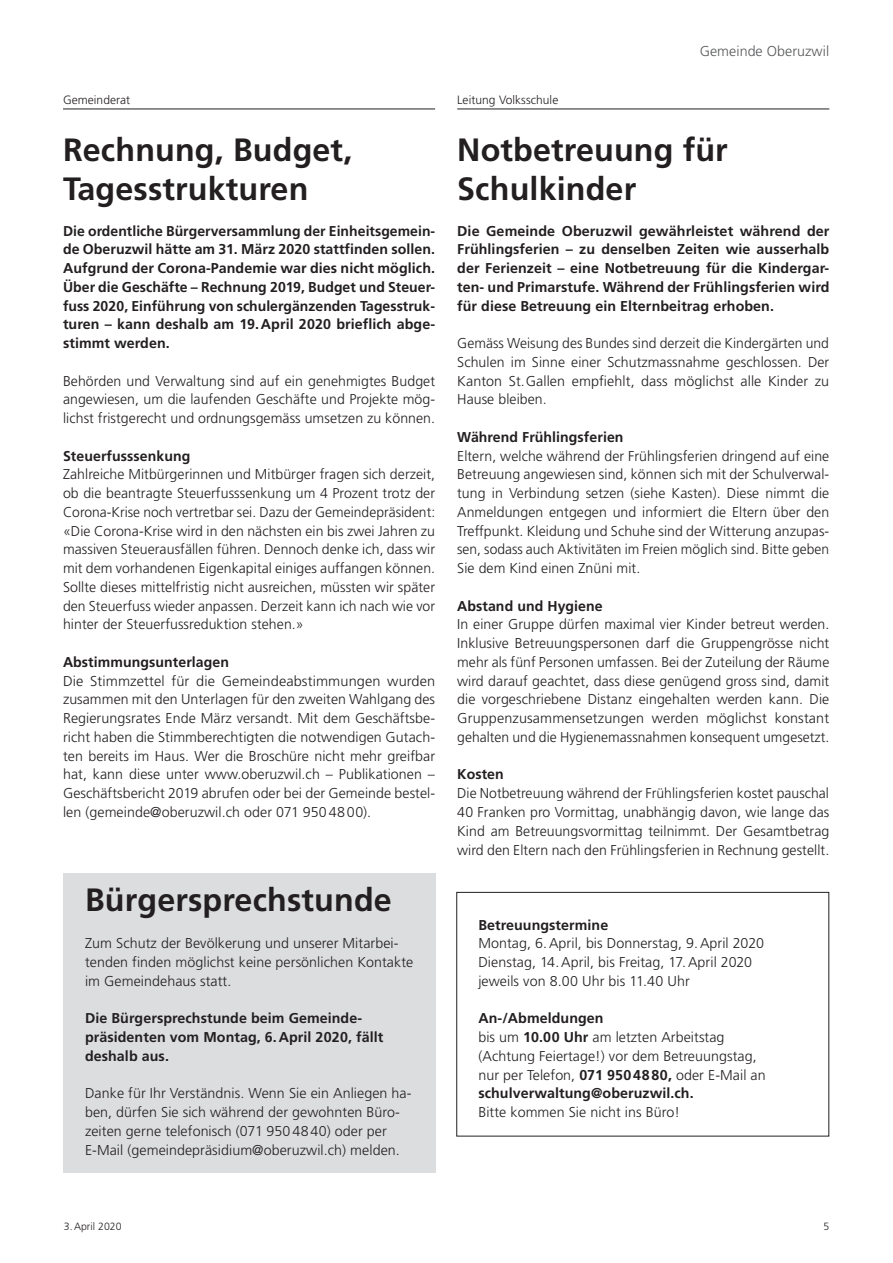
<style>
.page{position:relative;width:893px;height:1263px;background:#fff}
.page>*{position:absolute;margin:0;border:0;box-sizing:border-box;transform-origin:0 0}
.t1{font:700 32.25px/39px "Frutiger LT Std";letter-spacing:.005em;color:#231f20}
.t2{font:300 14.25px/18.8px "Frutiger LT Std";letter-spacing:.005em;color:#231f20;text-align:justify}
.t3{font:700 14.25px/18.8px "Frutiger LT Std";letter-spacing:.005em;color:#231f20;text-align:justify}
.t4{font:300 14.25px "Frutiger LT Std";letter-spacing:.005em;color:#57585a}
.t5{font:300 12px "Frutiger LT Std";letter-spacing:.005em;color:#231f20}
.t6{font:300 10.5px "Frutiger LT Std";letter-spacing:.005em;color:#231f20}
.s1{font-weight:700}
</style>
<div class="page">
<hr style="left:63px;top:109px;width:372px;height:1px;background:#231f20">
<hr style="left:457px;top:109px;width:372px;height:1px;background:#231f20">
<div style="left:456px;top:892px;width:373px;height:244px;border:1px solid #231f20"></div>
<div style="left:64px;top:873px;width:372px;height:300px;background:#dcdddf"></div>
<p class="t5" style="left:63px;top:93px;width:69px">Gemeinderat</p>
<h1 class="t1" style="left:63px;top:130px;width:291px">Rechnung, Budget,<br>Tagesstrukturen</h1>
<p class="t3" style="left:63px;top:221px;width:374px">Die ordentliche Bürgerversammlung der Einheitsgemein&shy;de Oberuzwil hätte am 31. März 2020 stattfinden sollen.<br>Aufgrund der Corona-Pandemie war dies nicht möglich.<br>Über die Geschäfte – Rechnung 2019, Budget und Steuer&shy;fuss 2020, Einführung von schulergänzenden Tagesstruk&shy;turen – kann deshalb am 19.April 2020 brieflich abge&shy;stimmt werden.</p>
<p class="t2" style="left:63px;top:372px;width:374px">Behörden und Verwaltung sind auf ein genehmigtes Budget angewiesen, um die laufenden Geschäfte und Projekte mög&shy;lichst fristgerecht und ordnungsgemäss umsetzen zu können.</p>
<p class="t3" style="left:63px;top:446px;width:129px">Steuerfusssenkung</p>
<p class="t2" style="left:63px;top:465px;width:374px">Zahlreiche Mitbürgerinnen und Mitbürger fragen sich derzeit, ob die beantragte Steuerfusssenkung um 4 Prozent trotz der Corona-Krise noch vertretbar sei. Dazu der Gemeindepräsident: «Die Corona-Krise wird in den nächsten ein bis zwei Jahren zu massiven Steuerausfällen führen. Dennoch denke ich, dass wir mit dem vorhandenen Eigenkapital einiges auffangen können.<br>Sollte dieses mittelfristig nicht ausreichen, müssten wir später den Steuerfuss wieder anpassen. Derzeit kann ich nach wie vor hinter der Steuerfussreduktion stehen.»</p>
<p class="t3" style="left:63px;top:653px;width:168px">Abstimmungsunterlagen</p>
<p class="t2" style="left:63px;top:672px;width:374px">Die Stimmzettel für die Gemeindeabstimmungen wurden zusammen mit den Unterlagen für den zweiten Wahlgang des Regierungsrates Ende März versandt. Mit dem Geschäftsbe&shy;richt haben die Stimmberechtigten die notwendigen Gutach&shy;ten bereits im Haus. Wer die Broschüre nicht mehr greifbar hat, kann diese unter www.oberuzwil.ch – Publikationen – Geschäftsbericht 2019 abrufen oder bei der Gemeinde bestel&shy;len (gemeinde@oberuzwil.ch oder 071 9504800).</p>
<h1 class="t1" style="left:85px;top:880px;width:308px">Bürgersprechstunde</h1>
<p class="t2" style="left:85px;top:934px;width:330px;text-align:left">Zum Schutz der Bevölkerung und unserer Mitarbei&shy;tenden finden möglichst keine persönlichen Kontakte im Gemeindehaus statt.</p>
<p class="t3" style="left:85px;top:1009px;width:300px;text-align:left">Die Bürgersprechstunde beim Gemeinde&shy;präsidenten vom Montag, 6.April 2020, fällt deshalb aus.</p>
<p class="t2" style="left:85px;top:1084px;width:328px;text-align:left">Danke für Ihr Verständnis. Wenn Sie ein Anliegen ha&shy;ben, dürfen Sie sich während der gewohnten Büro&shy;zeiten gerne telefonisch (071 9504840) oder per E-Mail (gemeindepräsidium@oberuzwil.ch) melden.</p>
<p class="t4" style="left:700px;top:43px;width:131px">Gemeinde Oberuzwil</p>
<p class="t5" style="left:457px;top:93px;width:103px">Leitung Volksschule</p>
<h1 class="t1" style="left:457px;top:130px;width:272px">Notbetreuung für<br>Schulkinder</h1>
<p class="t3" style="left:457px;top:221px;width:374px">Die Gemeinde Oberuzwil gewährleistet während der Frühlingsferien – zu denselben Zeiten wie ausserhalb der Ferienzeit – eine Notbetreuung für die Kindergar&shy;ten- und Primarstufe. Während der Frühlingsferien wird für diese Betreuung ein Elternbeitrag erhoben.</p>
<p class="t2" style="left:457px;top:334px;width:374px">Gemäss Weisung des Bundes sind derzeit die Kindergärten und Schulen im Sinne einer Schutzmassnahme geschlossen. Der Kanton St.Gallen empfiehlt, dass möglichst alle Kinder zu Hause bleiben.</p>
<p class="t3" style="left:457px;top:428px;width:168px">Während Frühlingsferien</p>
<p class="t2" style="left:457px;top:447px;width:374px">Eltern, welche während der Frühlingsferien dringend auf eine Betreuung angewiesen sind, können sich mit der Schulverwal&shy;tung in Verbindung setzen (siehe Kasten). Diese nimmt die Anmeldungen entgegen und informiert die Eltern über den Treffpunkt. Kleidung und Schuhe sind der Witterung anzupas&shy;sen, sodass auch Aktivitäten im Freien möglich sind. Bitte geben Sie dem Kind einen Znüni mit.</p>
<p class="t3" style="left:457px;top:596px;width:147px">Abstand und Hygiene</p>
<p class="t2" style="left:457px;top:615px;width:374px">In einer Gruppe dürfen maximal vier Kinder betreut werden.<br>Inklusive Betreuungspersonen darf die Gruppengrösse nicht mehr als fünf Personen umfassen. Bei der Zuteilung der Räume wird darauf geachtet, dass diese genügend gross sind, damit die vorgeschriebene Distanz eingehalten werden kann. Die Gruppenzusammensetzungen werden möglichst konstant gehalten und die Hygienemassnahmen konsequent umgesetzt.</p>
<p class="t3" style="left:457px;top:765px;width:48px">Kosten</p>
<p class="t2" style="left:457px;top:784px;width:374px">Die Notbetreuung während der Frühlingsferien kostet pauschal 40 Franken pro Vormittag, unabhängig davon, wie lange das Kind am Betreuungsvormittag teilnimmt. Der Gesamtbetrag wird den Eltern nach den Frühlingsferien in Rechnung gestellt.</p>
<p class="t3" style="left:478px;top:915px;width:131px">Betreuungstermine</p>
<p class="t2" style="left:478px;top:934px;width:287px;text-align:left">Montag, 6.April, bis Donnerstag, 9.April 2020<br>Dienstag, 14.April, bis Freitag, 17.April 2020 jeweils von 8.00 Uhr bis 11.40 Uhr</p>
<p class="t2" style="left:478px;top:1009px;width:289px;text-align:left"><span class="s1">An-/Abmeldungen<br></span>bis um <span class="s1">10.00 Uhr</span> am letzten Arbeitstag (Achtung Feiertage!) vor dem Betreuungstag, nur per Telefon, <span class="s1">071 9504880,</span> oder E-Mail an <span class="s1">schulverwaltung@oberuzwil.ch.</span></p>
<p class="t2" style="left:478px;top:1103px;width:203px">Bitte kommen Sie nicht ins Büro!</p>
<p class="t6" style="left:64px;top:1220px;width:59px">3.April 2020</p>
<p class="t6" style="left:823px;top:1220px;width:7px">5</p>
</div>
